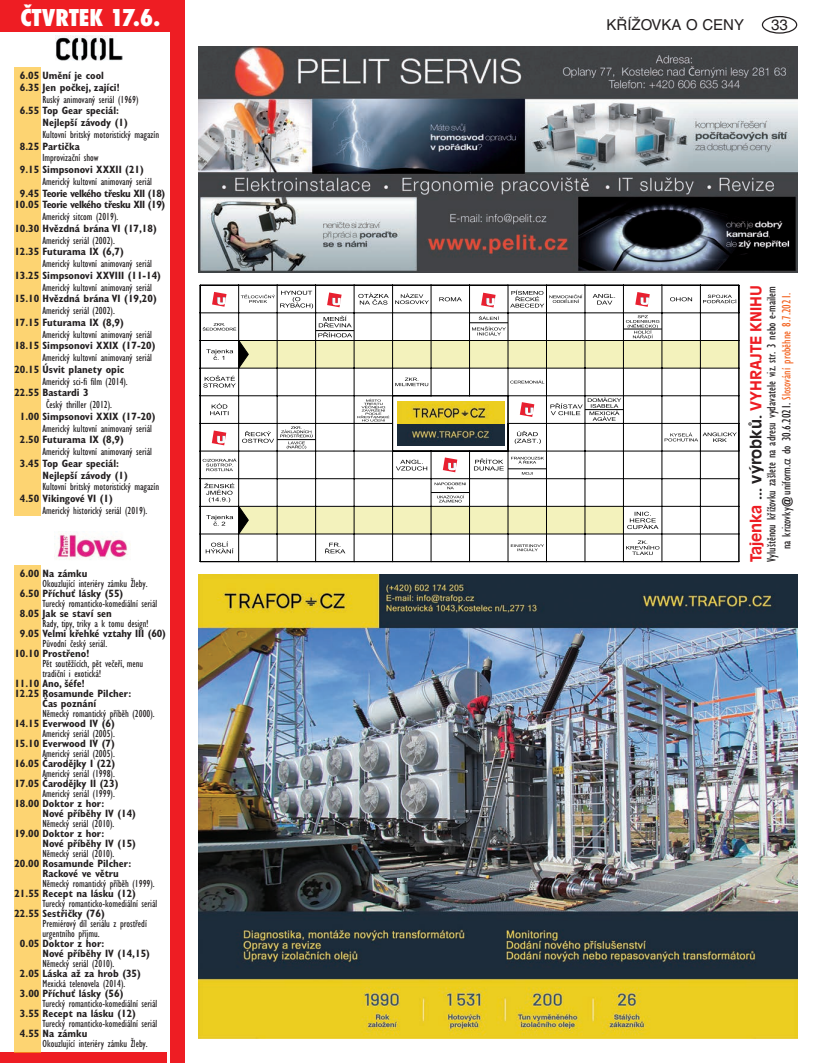
<style>
.page{position:relative;width:815px;height:1063px;background:#fff}
.page>*{position:absolute;margin:0;border:0;box-sizing:border-box;transform-origin:0 0}
.t1{font:800 condensed 22.5px "Futura";color:#fff}
.t2{font:700 15px "Antique Olive CE";color:#ee1d23}
.t3{font:15px "Helvetica CE";color:#231f20}
.t4{font:condensed 12.5px/15px "Gill Sans CE";color:#231f20;text-align:center}
.t5{font:condensed 10.62px/10px "Gill Sans CE";color:#231f20}
.t6{font:700 condensed 10.62px/10px "Gill Sans CE";color:#231f20}
.t7{font:700 condensed 10.62px/11.8px "Gill Sans CE";letter-spacing:-.04em;color:#231f20;text-align:center}
.s1{color:#231f20}
.s2{color:#f36421}
</style>
<div class="page">
<div style="left:762px;top:16px;width:35px;height:18px;border:1px solid #231f20;border-radius:50%"></div>
<img style="left:198px;top:46px;width:599px;height:227px">
<img style="left:198px;top:574px;width:599px;height:464px">
<div style="left:0;top:0;width:184px;height:32px;background:#ee1d23"></div>
<img style="left:55px;top:36px;width:67px;height:25px">
<div style="left:170px;top:0;width:14px;height:1063px;background:#ee1d23"></div>
<div style="left:0;top:1052px;width:167px;height:11px;background:#ee1d23"></div>
<div style="left:14px;top:67px;width:27px;height:449px;background:#fdd472"></div>
<img style="left:55px;top:531px;width:75px;height:29px">
<div style="left:14px;top:565px;width:27px;height:487px;background:#fdd472"></div>
<svg style="left:200px;top:285px;width:540px;height:277px"></svg>
<img style="left:398px;top:401px;width:106px;height:44px">
<h1 class="t1" style="left:20px;top:2px;width:141px">ČTVRTEK 17.6.</h1>
<p class="t6" style="left:20px;top:70px;width:101px;line-height:11.8px">6.05 Umění je cool<br>6.35 Jen počkej, zajíci!</p>
<p class="t5" style="left:43px;top:94px;width:97px">Ruský animovaný seriál (1969)</p>
<p class="t6" style="left:43px;top:105px;width:87px;line-height:11.8px;text-indent:-23px">6.55 Top Gear speciál:<br>Nejlepší závody (1)</p>
<p class="t5" style="left:43px;top:129px;width:118px">Kultovní britský motoristický magazín</p>
<p class="t6" style="left:20px;top:141px;width:61px">8.25 Partička</p>
<p class="t5" style="left:42px;top:153px;width:58px">Improvizační show</p>
<p class="t6" style="left:20px;top:165px;width:126px">9.15 Simpsonovi XXXII (21)</p>
<p class="t5" style="left:43px;top:176px;width:111px">Americký kultovní animovaný seriál</p>
<p class="t7" style="left:14px;top:187px;width:152px">9.45 Teorie velkého třesku XII (18)<br>10.05 Teorie velkého třesku XII (19)</p>
<p class="t5" style="left:43px;top:212px;width:77px">Americký sitcom (2019).</p>
<p class="t6" style="left:14px;top:223px;width:144px">10.30 Hvězdná brána VI (17,18)</p>
<p class="t5" style="left:43px;top:235px;width:74px">Americký seriál (2002).</p>
<p class="t6" style="left:14px;top:247px;width:111px">12.35 Futurama IX (6,7)</p>
<p class="t5" style="left:43px;top:259px;width:111px">Americký kultovní animovaný seriál</p>
<p class="t6" style="left:14px;top:270px;width:148px">13.25 Simpsonovi XXVIII (11-14)</p>
<p class="t5" style="left:43px;top:282px;width:111px">Americký kultovní animovaný seriál</p>
<p class="t6" style="left:14px;top:294px;width:144px">15.10 Hvězdná brána VI (19,20)</p>
<p class="t5" style="left:43px;top:306px;width:74px">Americký seriál (2002).</p>
<p class="t6" style="left:14px;top:317px;width:111px">17.15 Futurama IX (8,9)</p>
<p class="t5" style="left:43px;top:329px;width:111px">Americký kultovní animovaný seriál</p>
<p class="t6" style="left:14px;top:341px;width:143px">18.15 Simpsonovi XXIX (17-20)</p>
<p class="t5" style="left:43px;top:353px;width:111px">Americký kultovní animovaný seriál</p>
<p class="t6" style="left:14px;top:364px;width:111px">20.15 Úsvit planety opic</p>
<p class="t5" style="left:43px;top:376px;width:87px">Americký sci-fi film (2014).</p>
<p class="t6" style="left:14px;top:388px;width:76px">22.55 Bastardi 3</p>
<p class="t5" style="left:46px;top:400px;width:68px">Český thriller (2012).</p>
<p class="t6" style="left:20px;top:411px;width:137px">1.00 Simpsonovi XXIX (17-20)</p>
<p class="t5" style="left:43px;top:423px;width:111px">Americký kultovní animovaný seriál</p>
<p class="t6" style="left:20px;top:435px;width:105px">2.50 Futurama IX (8,9)</p>
<p class="t5" style="left:43px;top:447px;width:111px">Americký kultovní animovaný seriál</p>
<p class="t6" style="left:43px;top:458px;width:87px;line-height:11.8px;text-indent:-23px">3.45 Top Gear speciál:<br>Nejlepší závody (1)</p>
<p class="t5" style="left:43px;top:482px;width:118px">Kultovní britský motoristický magazín</p>
<p class="t6" style="left:20px;top:494px;width:94px">4.50 Vikingové VI (1)</p>
<p class="t5" style="left:43px;top:505px;width:106px">Americký historický seriál (2019).</p>
<p class="t6" style="left:20px;top:568px;width:69px">6.00 Na zámku</p>
<p class="t5" style="left:42px;top:578px;width:107px">Okouzlující interiéry zámku Žleby.</p>
<p class="t6" style="left:20px;top:588px;width:105px">6.50 Příchuť lásky (55)</p>
<p class="t5" style="left:43px;top:598px;width:116px">Turecký romanticko-komediální seriál</p>
<p class="t6" style="left:20px;top:608px;width:93px">8.05 Jak se staví sen</p>
<p class="t5" style="left:42px;top:618px;width:107px">Rady, tipy, triky a k tomu design!</p>
<p class="t6" style="left:20px;top:628px;width:148px">9.05 Velmi křehké vztahy III (60)</p>
<p class="t5" style="left:43px;top:638px;width:66px">Původní český seriál.</p>
<p class="t6" style="left:14px;top:648px;width:76px">10.10 Prostřeno!</p>
<p class="t5" style="left:42px;top:658px;width:102px">Pět soutěžících, pět večeří, menu tradiční i exotická!</p>
<p class="t6" style="left:14px;top:678px;width:72px">11.10 Ano, šéfe!</p>
<p class="t6" style="left:14px;top:688px;width:118px">12.25 Rosamunde Pilcher:</p>
<p class="t6" style="left:43px;top:698px;width:55px">Čas poznání</p>
<p class="t5" style="left:43px;top:708px;width:114px">Německý romantický příběh (2000).</p>
<p class="t6" style="left:14px;top:718px;width:102px">14.15 Everwood IV (6)</p>
<p class="t5" style="left:43px;top:728px;width:74px">Americký seriál (2005).</p>
<p class="t6" style="left:14px;top:738px;width:102px">15.10 Everwood IV (7)</p>
<p class="t5" style="left:43px;top:748px;width:74px">Americký seriál (2005).</p>
<p class="t6" style="left:14px;top:758px;width:103px">16.05 Čarodějky I (22)</p>
<p class="t5" style="left:43px;top:768px;width:74px">Americký seriál (1998).</p>
<p class="t6" style="left:14px;top:778px;width:106px">17.05 Čarodějky II (23)</p>
<p class="t5" style="left:43px;top:788px;width:74px">Americký seriál (1999).</p>
<p class="t6" style="left:43px;top:798px;width:95px;text-indent:-28px">18.00 Doktor z hor:<br>Nové příběhy IV (14)</p>
<p class="t5" style="left:43px;top:818px;width:73px">Německý seriál (2010).</p>
<p class="t6" style="left:43px;top:828px;width:95px;text-indent:-28px">19.00 Doktor z hor:<br>Nové příběhy IV (15)</p>
<p class="t5" style="left:43px;top:848px;width:73px">Německý seriál (2010).</p>
<p class="t6" style="left:43px;top:858px;width:90px;text-indent:-28px">20.00 Rosamunde Pilcher:<br>Rackové ve větru</p>
<p class="t5" style="left:43px;top:878px;width:114px">Německý romantický příběh (1999).</p>
<p class="t6" style="left:14px;top:888px;width:123px">21.55 Recept na lásku (12)</p>
<p class="t5" style="left:43px;top:898px;width:116px">Turecký romanticko-komediální seriál</p>
<p class="t6" style="left:14px;top:908px;width:92px">22.55 Sestřičky (76)</p>
<p class="t5" style="left:43px;top:918px;width:106px">Premiérový díl seriálu z prostředí urgentního příjmu.</p>
<p class="t6" style="left:43px;top:938px;width:109px;text-indent:-23px">0.05 Doktor z hor:<br>Nové příběhy IV (14,15)</p>
<p class="t5" style="left:43px;top:958px;width:73px">Německý seriál (2010).</p>
<p class="t6" style="left:20px;top:968px;width:123px">2.05 Láska až za hrob (35)</p>
<p class="t5" style="left:43px;top:978px;width:84px">Mexická telenovela (2014).</p>
<p class="t6" style="left:20px;top:988px;width:105px">3.00 Příchuť lásky (56)</p>
<p class="t5" style="left:43px;top:998px;width:116px">Turecký romanticko-komediální seriál</p>
<p class="t6" style="left:20px;top:1008px;width:118px">3.55 Recept na lásku (12)</p>
<p class="t5" style="left:43px;top:1018px;width:116px">Turecký romanticko-komediální seriál</p>
<p class="t6" style="left:20px;top:1028px;width:69px">4.55 Na zámku</p>
<p class="t5" style="left:43px;top:1038px;width:107px">Okouzlující interiéry zámku Žleby.</p>
<h2 class="t3" style="left:606px;top:16px;width:139px">KŘÍŽOVKA O CENY</h2>
<h2 class="t3" style="left:771px;top:16px;width:18px">33</h2>
<h2 class="t2" style="left:747px;top:562px;width:279px;rotate:-90deg">Tajenka <span class="s1">... výrobků.</span> VYHRAJTE KNIHU</h2>
<p class="t4" style="left:764px;top:562px;width:277px;rotate:-90deg">Vyluštěnou křížovku zašlete na adresu vydavatele viz. str. 3 nebo e-mailem na krizovky@uniform.cz do 30.6.2021. <span class="s2">Slosování proběhne 8.7.2021.</span></p>
</div>
